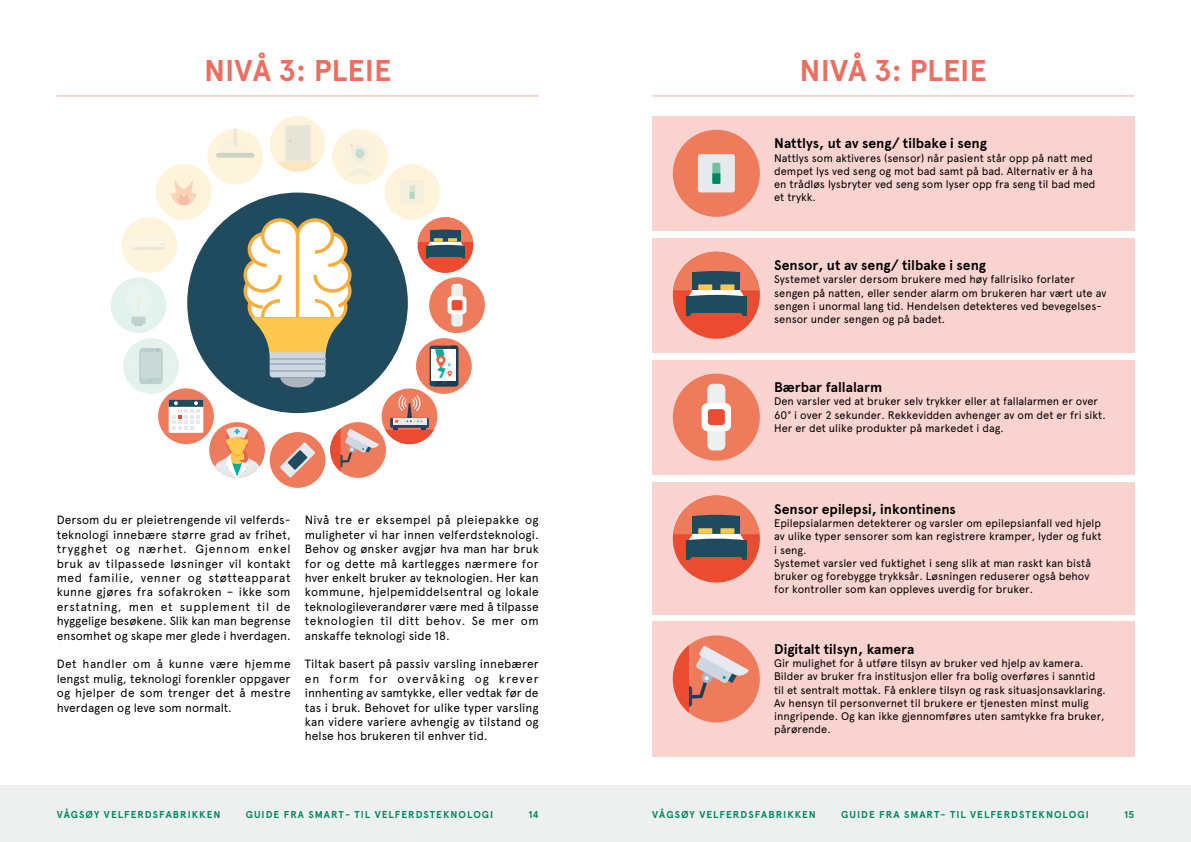
<style>
.page{position:relative;width:1191px;height:842px;background:#fff}
.page>*{position:absolute;margin:0;border:0;box-sizing:border-box;transform-origin:0 0}
.t1{font:700 30px "Apercu";color:#ed6d5f}
.t2{font:700 14px "Apercu";color:#000}
.t3{font:12px/14.4px "Apercu";color:#000;text-align:justify}
.t4{font:11px/13.2px "Apercu";color:#000}
.t5{font:700 10px "Apercu";letter-spacing:.1em;color:#008762}
</style>
<div class="page">
<div style="left:0;top:785px;width:1191px;height:57px;background:#eeefef"></div>
<hr style="left:652px;top:95px;width:482px;height:2px;background:#ed6d5f">
<div style="left:652px;top:238px;width:482px;height:115px;background:#f9d3cf"></div>
<div style="left:652px;top:116px;width:482px;height:115px;background:#f9d3cf"></div>
<div style="left:652px;top:360px;width:482px;height:114px;background:#f9d3cf"></div>
<div style="left:652px;top:482px;width:482px;height:132px;background:#f9d3cf"></div>
<div style="left:673px;top:252px;width:87px;height:87px;background:#e94c30;border-radius:50%"></div>
<svg style="left:673px;top:252px;width:86px;height:64px"></svg>
<div style="left:720px;top:284px;width:14px;height:6px;background:#fdc84d"></div>
<div style="left:698px;top:284px;width:14px;height:6px;background:#fdc84d"></div>
<div style="left:673px;top:495px;width:87px;height:87px;background:#e94c30;border-radius:50%"></div>
<svg style="left:673px;top:495px;width:86px;height:65px"></svg>
<div style="left:720px;top:528px;width:14px;height:6px;background:#fdc84d"></div>
<div style="left:698px;top:528px;width:14px;height:6px;background:#fdc84d"></div>
<div style="left:673px;top:374px;width:87px;height:87px;background:#ef7b5d;border-radius:50%"></div>
<div style="left:707px;top:384px;width:18px;height:66px;background:#eeefef;border-radius:6px"></div>
<div style="left:701px;top:403px;width:30px;height:28px;background:#fff;border-radius:6px"></div>
<div style="left:708px;top:409px;width:17px;height:16px;background:#e94c30;border-radius:3px"></div>
<hr style="left:57px;top:95px;width:482px;height:2px;background:#ed6d5f">
<div style="left:673px;top:130px;width:87px;height:87px;background:#ef7b5d;border-radius:50%"></div>
<svg style="left:698px;top:154px;width:37px;height:38px"></svg>
<div style="left:652px;top:621px;width:482px;height:136px;background:#f9d3cf"></div>
<div style="left:673px;top:635px;width:87px;height:87px;background:#ef7b5d;border-radius:50%"></div>
<svg style="left:673px;top:645px;width:76px;height:68px"></svg>
<svg style="left:209px;top:422px;width:56px;height:56px"></svg>
<div style="left:332px;top:129px;width:56px;height:55px;background:#fef4dc;border-radius:50%"></div>
<div style="left:343px;top:136px;width:34px;height:34px;background:#f9f2df;border-radius:50%"></div>
<svg style="left:351px;top:145px;width:17px;height:17px"></svg>
<div style="left:355px;top:149px;width:9px;height:9px;background:#c0dccd;border-radius:50%"></div>
<svg style="left:350px;top:144px;width:10px;height:9px"></svg>
<div style="left:384px;top:164px;width:56px;height:56px;background:#fef4dc;border-radius:50%"></div>
<svg style="left:409px;top:185px;width:6px;height:14px"></svg>
<div style="left:416px;top:338px;width:56px;height:56px;background:#ef7b5d;border-radius:50%"></div>
<svg style="left:429px;top:346px;width:29px;height:40px"></svg>
<svg style="left:432px;top:346px;width:26px;height:40px"></svg>
<div style="left:111px;top:277px;width:55px;height:56px;background:#e3f2ec;border-radius:50%"></div>
<svg style="left:131px;top:296px;width:15px;height:30px"></svg>
<div style="left:187px;top:193px;width:221px;height:220px;background:#204b5f;border-radius:50%"></div>
<div style="left:123px;top:338px;width:56px;height:56px;background:#e3f2ec;border-radius:50%"></div>
<div style="left:139px;top:348px;width:24px;height:36px;background:#bcd1d0;border-radius:4px"></div>
<div style="left:141px;top:352px;width:20px;height:26px;background:#c9dad9"></div>
<div style="left:429px;top:277px;width:56px;height:56px;background:#ef7b5d;border-radius:50%"></div>
<div style="left:451px;top:284px;width:12px;height:42px;background:#eeefef;border-radius:4px"></div>
<div style="left:447px;top:296px;width:19px;height:18px;background:#fff;border-radius:4px"></div>
<div style="left:451px;top:300px;width:11px;height:10px;background:#e94c30;border-radius:2px"></div>
<div style="left:207px;top:129px;width:56px;height:55px;background:#fef4dc;border-radius:50%"></div>
<svg style="left:219px;top:129px;width:32px;height:24px"></svg>
<div style="left:216px;top:153px;width:38px;height:5px;background:#d0d2c3;border-radius:2px"></div>
<div style="left:270px;top:116px;width:55px;height:56px;background:#fef4dc;border-radius:50%"></div>
<svg style="left:277px;top:162px;width:41px;height:10px"></svg>
<div style="left:285px;top:125px;width:25px;height:37px;background:#ede7d5"></div>
<div style="left:287px;top:127px;width:21px;height:33px;background:#e6e3d7"></div>
<div style="left:121px;top:217px;width:56px;height:56px;background:#fef4dc;border-radius:50%"></div>
<div style="left:129px;top:236px;width:41px;height:14px;background:#fef6e2"></div>
<svg style="left:134px;top:243px;width:31px;height:7px"></svg>
<hr style="left:132px;top:239px;width:35px;height:1px;background:#e6eaef">
<hr style="left:132px;top:240px;width:35px;height:1px;background:#e6eaef">
<hr style="left:132px;top:242px;width:35px;height:1px;background:#e6eaef">
<div style="left:382px;top:388px;width:55px;height:56px;background:#ef7b5d;border-radius:50%"></div>
<svg style="left:385px;top:395px;width:49px;height:49px"></svg>
<div style="left:330px;top:422px;width:56px;height:56px;background:#ef7b5d;border-radius:50%"></div>
<svg style="left:330px;top:428px;width:49px;height:44px"></svg>
<svg style="left:243px;top:218px;width:108px;height:169px"></svg>
<div style="left:158px;top:388px;width:56px;height:56px;background:#ef7b5d;border-radius:50%"></div>
<div style="left:169px;top:400px;width:34px;height:33px;background:#fff"></div>
<svg style="left:169px;top:400px;width:34px;height:30px"></svg>
<div style="left:417px;top:217px;width:56px;height:56px;background:#e94c30;border-radius:50%"></div>
<svg style="left:418px;top:217px;width:55px;height:41px"></svg>
<div style="left:156px;top:164px;width:56px;height:56px;background:#fef4dc;border-radius:50%"></div>
<svg style="left:170px;top:180px;width:27px;height:25px"></svg>
<div style="left:270px;top:432px;width:55px;height:56px;background:#ef7b5d;border-radius:50%"></div>
<svg style="left:280px;top:442px;width:35px;height:35px"></svg>
<h1 class="t1" style="left:204px;top:52px;width:189px">NIVÅ 3: PLEIE</h1>
<p class="t3" style="left:57px;top:513px;width:236px">Dersom du er pleietrengende vil velferds&shy;teknologi innebære større grad av frihet, trygghet og nærhet. Gjennom enkel bruk av tilpassede løsninger vil kontakt med familie, venner og støtteapparat kunne gjøres fra sofakroken – ikke som erstatning, men et supplement til de hyggelige besøkene. Slik kan man begrense ensomhet og skape mer glede i hverdagen.</p>
<p class="t3" style="left:57px;top:657px;width:235px">Det handler om å kunne være hjemme lengst mulig, teknologi forenkler oppgaver og hjelper de som trenger det å mestre hverdagen og leve som normalt.</p>
<p class="t3" style="left:305px;top:513px;width:235px">Nivå tre er eksempel på pleiepakke og muligheter vi har innen velferdsteknologi.<br>Behov og ønsker avgjør hva man har bruk for og dette må kartlegges nærmere for hver enkelt bruker av teknologien. Her kan kommune, hjelpemiddelsentral og lokale teknologileverandører være med å tilpasse teknologien til ditt behov. Se mer om anskaffe teknologi side 18.</p>
<p class="t3" style="left:305px;top:657px;width:236px">Tiltak basert på passiv varsling innebærer en form for overvåking og krever innhenting av samtykke, eller vedtak før de tas i bruk. Behovet for ulike typer varsling kan videre variere avhengig av tilstand og helse hos brukeren til enhver tid.</p>
<h1 class="t1" style="left:799px;top:52px;width:189px">NIVÅ 3: PLEIE</h1>
<p class="t2" style="left:774px;top:135px;width:214px">Nattlys, ut av seng/ tilbake i seng</p>
<p class="t4" style="left:774px;top:151px;width:323px">Nattlys som aktiveres (sensor) når pasient står opp på natt med dempet lys ved seng og mot bad samt på bad. Alternativ er å ha en trådløs lysbryter ved seng som lyser opp fra seng til bad med et trykk.</p>
<p class="t2" style="left:774px;top:257px;width:213px">Sensor, ut av seng/ tilbake i seng</p>
<p class="t4" style="left:774px;top:273px;width:334px">Systemet varsler dersom brukere med høy fallrisiko forlater sengen på natten, eller sender alarm om brukeren har vært ute av sengen i unormal lang tid. Hendelsen detekteres ved bevegelses&shy;sensor under sengen og på badet.</p>
<p class="t2" style="left:774px;top:379px;width:109px">Bærbar fallalarm</p>
<p class="t4" style="left:774px;top:395px;width:333px">Den varsler ved at bruker selv trykker eller at fallalarmen er over<br>60° i over 2 sekunder. Rekkevidden avhenger av om det er fri sikt.<br>Her er det ulike produkter på markedet i dag.</p>
<p class="t2" style="left:774px;top:501px;width:183px">Sensor epilepsi, inkontinens</p>
<p class="t4" style="left:774px;top:517px;width:329px">Epilepsialarmen detekterer og varsler om epilepsianfall ved hjelp av ulike typer sensorer som kan registrere kramper, lyder og fukt i seng.<br>Systemet varsler ved fuktighet i seng slik at man raskt kan bistå bruker og forebygge trykksår. Løsningen reduserer også behov for kontroller som kan oppleves uverdig for bruker.</p>
<p class="t2" style="left:774px;top:641px;width:142px">Digitalt tilsyn, kamera</p>
<p class="t4" style="left:774px;top:657px;width:333px">Gir mulighet for å utføre tilsyn av bruker ved hjelp av kamera.<br>Bilder av bruker fra institusjon eller fra bolig overføres i sanntid til et sentralt mottak. Få enklere tilsyn og rask situasjonsavklaring.<br>Av hensyn til personvernet til brukere er tjenesten minst mulig inngripende. Og kan ikke gjennomføres uten samtykke fra bruker, pårørende.</p>
<p class="t5" style="left:57px;top:808px;width:165px">VÅGSØY VELFERDSFABRIKKEN</p>
<p class="t5" style="left:246px;top:808px;width:249px">GUIDE FRA SMART- TIL VELFERDSTEKNOLOGI</p>
<p class="t5" style="left:528px;top:808px;width:12px">14</p>
<p class="t5" style="left:652px;top:808px;width:165px">VÅGSØY VELFERDSFABRIKKEN</p>
<p class="t5" style="left:841px;top:808px;width:249px">GUIDE FRA SMART- TIL VELFERDSTEKNOLOGI</p>
<p class="t5" style="left:1124px;top:808px;width:11px">15</p>
</div>
